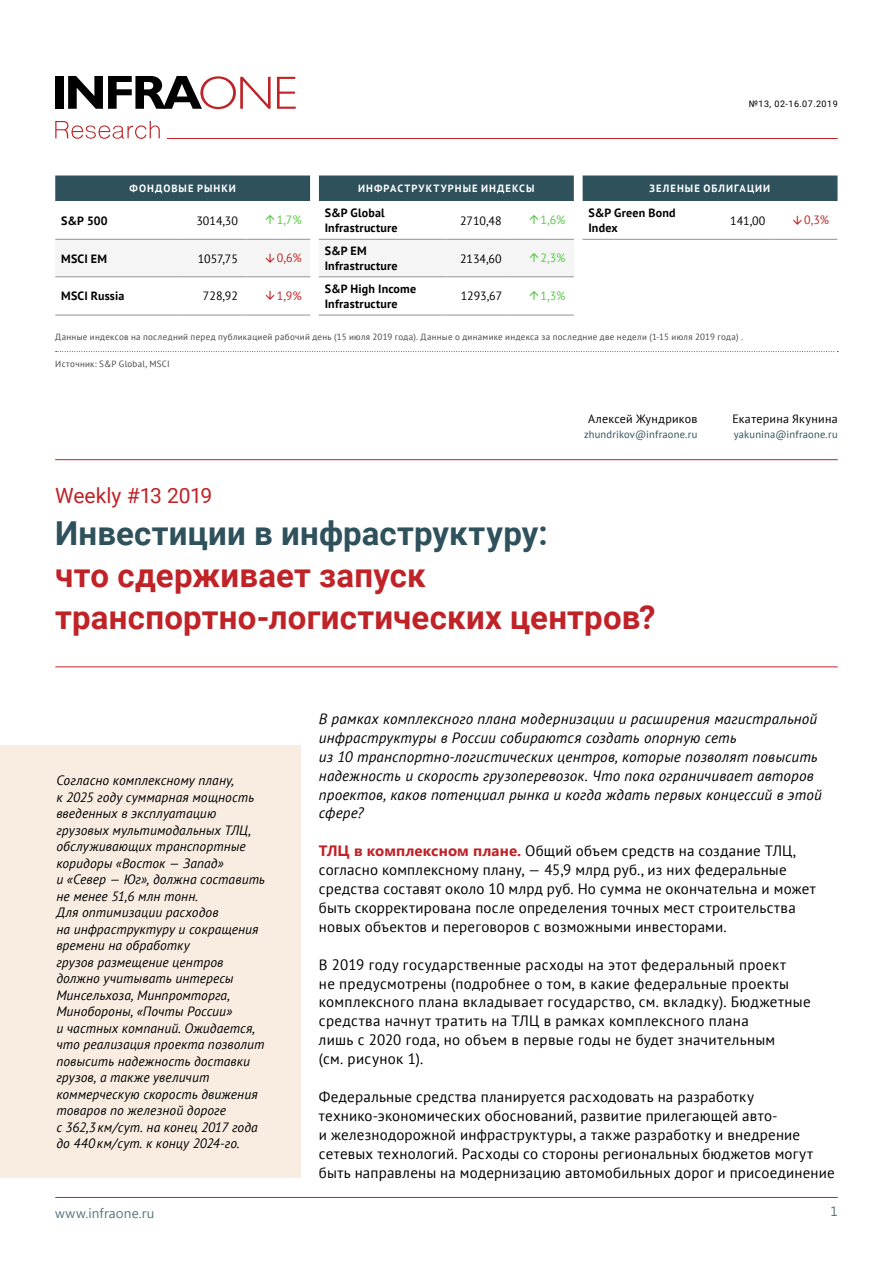
<style>
.page{position:relative;width:893px;height:1263px;background:#fff}
.page>*{position:absolute;margin:0;border:0;box-sizing:border-box;transform-origin:0 0}
.Head_main{font:700 33px/42px "Roboto";letter-spacing:.005em;color:#c02327}
.Head_main-2{font:21px "Roboto";letter-spacing:-.01em;color:#c02327}
.Body_main{font:15px/18.9px "PT Sans";letter-spacing:.015em;color:#000}
.Body_main-2{font:italic 15px/18.9px "PT Sans";letter-spacing:.01em;color:#000}
.body_innerText{font:italic 13.5px/16.5px "PT Sans";letter-spacing:.005em;color:#000}
.t1{font:13.5px "Segoe UI";letter-spacing:.01em;color:#58747c}
.Head_main_table_subh{font:700 12px/14.4px "PT Sans";letter-spacing:.015em;color:#000}
.Head_main_table_numb{font:12px "PT Sans";color:#000}
.Author_main{font:12px "PT Sans";letter-spacing:.02em;color:#000}
.Head_main_table_numb-2{font:12px "PT Sans";color:#55c742}
.Head_main_table_numb-3{font:12px "PT Sans";color:#c02327}
.Head_main_table_head{font:700 10.5px "PT Sans";letter-spacing:.1em;color:#fff}
.Author_main-2{font:10.5px "PT Sans";letter-spacing:.02em;color:#2e515c}
.Author_main_email{font:10.5px "PT Sans";letter-spacing:.02em;color:#2e515c}
.Source{font:9px "PT Sans";letter-spacing:.03em;color:#484848}
.Source_line2{font:9px "PT Sans";letter-spacing:.03em;color:#484848}
.t2{font:9px "Roboto";letter-spacing:.05em;color:#000}
.s1{color:#2e515c}
.s2{font-family:"Segoe UI";font-weight:700;color:#c02327}
</style>
<div class="page">
<hr style="left:167px;top:138px;width:671px;height:1px;background:#c02327">
<div style="left:55px;top:76px;width:9px;height:33px;background:#000"></div>
<svg style="left:68px;top:76px;width:203px;height:33px"></svg>
<svg style="left:277px;top:77px;width:19px;height:32px"></svg>
<svg style="left:55px;top:121px;width:105px;height:18px"></svg>
<svg style="left:56px;top:351px;width:782px;height:1px"></svg>
<div style="left:55px;top:176px;width:255px;height:25px;background:#2e515c"></div>
<div style="left:310px;top:176px;width:527px;height:25px;background:#2e515c"></div>
<svg style="left:55px;top:238px;width:782px;height:77px"></svg>
<hr style="left:55px;top:315px;width:128px;height:1px;background:#939393">
<hr style="left:183px;top:315px;width:63px;height:1px;background:#939393">
<hr style="left:246px;top:315px;width:64px;height:1px;background:#939393">
<hr style="left:319px;top:315px;width:127px;height:1px;background:#939393">
<hr style="left:446px;top:315px;width:64px;height:1px;background:#939393">
<hr style="left:510px;top:315px;width:64px;height:1px;background:#939393">
<hr style="left:582px;top:276px;width:128px;height:1px;background:#fff">
<hr style="left:710px;top:276px;width:64px;height:1px;background:#fff">
<hr style="left:774px;top:276px;width:63px;height:1px;background:#fff">
<hr style="left:582px;top:239px;width:128px;height:1px;background:#939393">
<hr style="left:710px;top:239px;width:64px;height:1px;background:#939393">
<hr style="left:774px;top:239px;width:63px;height:1px;background:#939393">
<hr style="left:55px;top:459px;width:783px;height:1px;background:#c02327">
<hr style="left:55px;top:666px;width:783px;height:1px;background:#c02327">
<div style="left:0;top:745px;width:301px;height:433px;background:#f9ede2"></div>
<hr style="left:55px;top:1197px;width:783px;height:1px;background:#c02327">
<div style="left:55px;top:239px;width:519px;height:38px;background:#f5f5f5"></div>
<svg style="left:266px;top:291px;width:8px;height:9px"></svg>
<svg style="left:530px;top:291px;width:8px;height:9px"></svg>
<p class="t2" style="left:749px;top:97px;width:90px">№13, 02-16.07.2019</p>
<p class="Head_main_table_head" style="left:130px;top:182px;width:108px">ФОНДОВЫЕ РЫНКИ</p>
<p class="Head_main_table_head" style="left:358px;top:182px;width:178px">ИНФРАСТРУКТУРНЫЕ ИНДЕКСЫ</p>
<p class="Head_main_table_head" style="left:650px;top:182px;width:122px">ЗЕЛЕНЫЕ ОБЛИГАЦИИ</p>
<p class="Head_main_table_subh" style="left:61px;top:213px;width:48px">S&amp;P 500</p>
<p class="Head_main_table_numb" style="left:196px;top:213px;width:43px">3014,30</p>
<p class="Head_main_table_numb-2" style="left:277px;top:212px;width:26px">1,7%</p>
<p class="Head_main_table_subh" style="left:325px;top:206px;width:74px">S&amp;P Global<br>Infrastructure</p>
<p class="Head_main_table_numb" style="left:460px;top:213px;width:43px">2710,48</p>
<p class="Head_main_table_numb-2" style="left:541px;top:212px;width:26px">1,6%</p>
<p class="Head_main_table_subh" style="left:588px;top:206px;width:89px">S&amp;P Green Bond<br>Index</p>
<p class="Head_main_table_numb" style="left:730px;top:213px;width:37px">141,00</p>
<p class="Head_main_table_numb-3" style="left:804px;top:212px;width:26px">0,3%</p>
<p class="Head_main_table_subh" style="left:61px;top:251px;width:47px">MSCI EM</p>
<p class="Head_main_table_numb" style="left:198px;top:251px;width:42px">1057,75</p>
<p class="Head_main_table_numb-3" style="left:277px;top:250px;width:26px">0,6%</p>
<p class="Head_main_table_subh" style="left:325px;top:244px;width:74px">S&amp;P EM<br>Infrastructure</p>
<p class="Head_main_table_numb" style="left:460px;top:251px;width:43px">2134,60</p>
<p class="Head_main_table_numb-2" style="left:541px;top:250px;width:26px">2,3%</p>
<p class="Head_main_table_subh" style="left:61px;top:289px;width:65px">MSCI Russia</p>
<p class="Head_main_table_numb" style="left:203px;top:288px;width:37px">728,92</p>
<p class="Head_main_table_numb-3" style="left:277px;top:288px;width:26px">1,9%</p>
<p class="Head_main_table_subh" style="left:325px;top:282px;width:93px">S&amp;P High Income<br>Infrastructure</p>
<p class="Head_main_table_numb" style="left:461px;top:288px;width:43px">1293,67</p>
<p class="Head_main_table_numb-2" style="left:540px;top:288px;width:26px">1,3%</p>
<p class="Source" style="left:55px;top:331px;width:689px">Данные индексов на последний перед публикацией рабочий день (15 июля 2019 года). Данные о динамике индекса за последние две недели (1‑15 июля 2019 года) .</p>
<p class="Source_line2" style="left:55px;top:358px;width:116px">Источник: S&amp;P Global, MSCI</p>
<p class="Author_main" style="left:588px;top:411px;width:111px">Алексей Жундриков</p>
<p class="Author_main-2" style="left:584px;top:428px;width:115px">zhundrikov@infraone.ru</p>
<p class="Head_main-2" style="left:55px;top:481px;width:159px">Weekly #13 2019</p>
<p class="Head_main" style="left:55px;top:511px;width:602px"><span class="s1">Инвестиции в инфраструктуру:<br></span>что сдерживает запуск транспортно-логистических центров?</p>
<p class="Author_main" style="left:732px;top:411px;width:107px">Екатерина Якунина</p>
<p class="Author_main_email" style="left:734px;top:428px;width:105px">yakunina@infraone.ru</p>
<p class="body_innerText" style="left:56px;top:772px;width:210px">Согласно комплексному плану,<br>к 2025 году суммарная мощность введенных в эксплуатацию грузовых мультимодальных ТЛЦ, обслуживающих транспортные коридоры «Восток — Запад»<br>и «Север — Юг», должна составить не менее 51,6 млн тонн.<br>Для оптимизации расходов<br>на инфраструктуру и сокращения времени на обработку<br>грузов размещение центров должно учитывать интересы<br>Минсельхоза, Минпромторга,<br>Минобороны, «Почты России»<br>и частных компаний. Ожидается, что реализация проекта позволит повысить надежность доставки грузов, а также увеличит коммерческую скорость движения товаров по железной дороге<br>с 362,3км/сут. на конец 2017 года до 440км/сут. к концу 2024‑го.</p>
<p class="Body_main-2" style="left:319px;top:709px;width:504px">В рамках комплексного плана модернизации и расширения магистральной инфраструктуры в России собираются создать опорную сеть<br>из 10 транспортно-логистических центров, которые позволят повысить надежность и скорость грузоперевозок. Что пока ограничивает авторов проектов, каков потенциал рынка и когда ждать первых концессий в этой сфере?</p>
<p class="Body_main" style="left:319px;top:841px;width:498px"><span class="s2">ТЛЦ в комплексном плане.</span> Общий объем средств на создание ТЛЦ, согласно комплексному плану, — 45,9 млрд руб., из них федеральные средства составят около 10 млрд руб. Но сумма не окончательна и может быть скорректирована после определения точных мест строительства новых объектов и переговоров с возможными инвесторами.</p>
<p class="Body_main" style="left:319px;top:954px;width:493px">В 2019 году государственные расходы на этот федеральный проект<br>не предусмотрены (подробнее о том, в какие федеральные проекты комплексного плана вкладывает государство, см. вкладку). Бюджетные средства начнут тратить на ТЛЦ в рамках комплексного плана<br>лишь с 2020 года, но объем в первые годы не будет значительным<br>(см. рисунок 1).</p>
<p class="Body_main" style="left:319px;top:1087px;width:517px">Федеральные средства планируется расходовать на разработку технико-экономических обоснований, развитие прилегающей авто-<br>и железнодорожной инфраструктуры, а также разработку и внедрение сетевых технологий. Расходы со стороны региональных бюджетов могут быть направлены на модернизацию автомобильных дорог и присоединение</p>
<p class="t1" style="left:55px;top:1203px;width:101px">www.infraone.ru</p>
<p class="t1" style="left:830px;top:1202px;width:9px">1</p>
</div>
